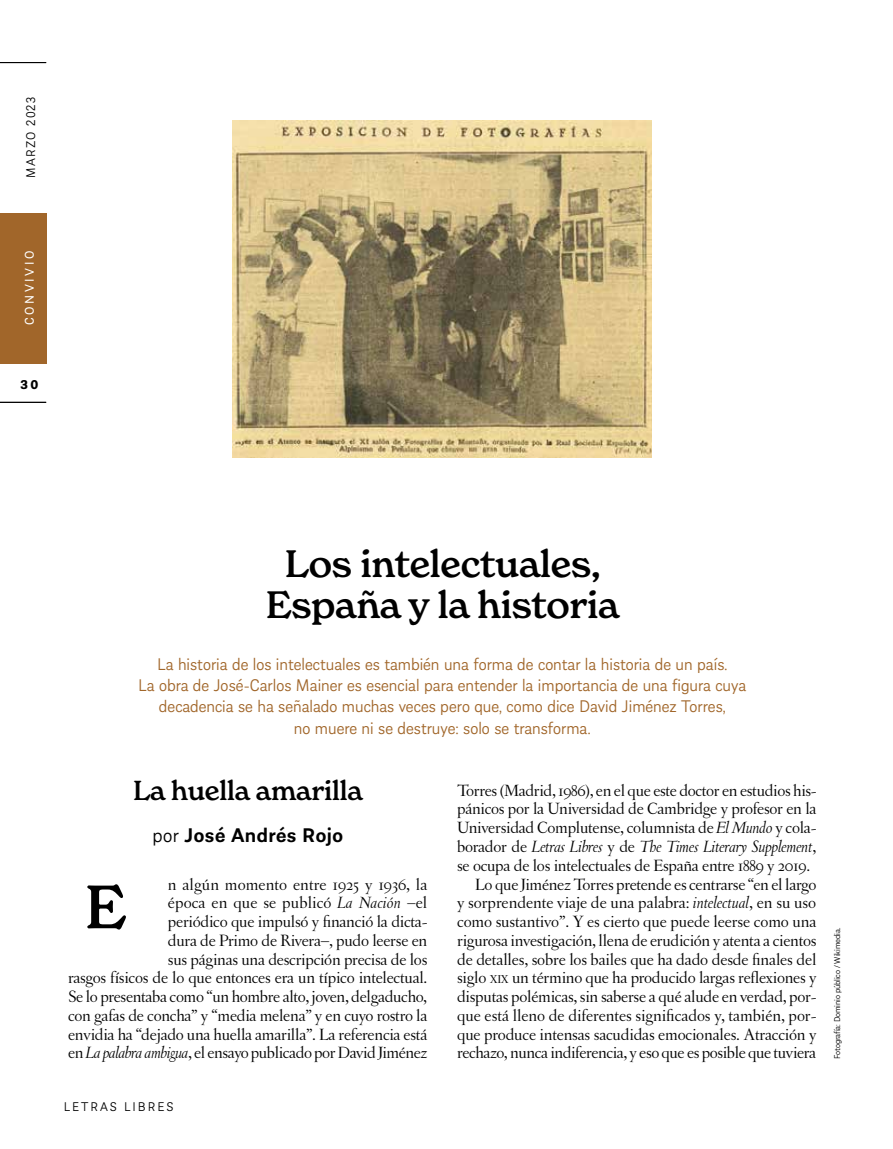
<style>
.page{position:relative;width:893px;height:1149px;background:#fff}
.page>*{position:absolute;margin:0;border:0;box-sizing:border-box;transform-origin:0 0}
.t1{font:500 60px "New Spirit";color:#000}
.t2{font:500 37.5px/41.2px "New Spirit";letter-spacing:-.01em;color:#000;text-align:center}
.t3{font:500 27px "New Spirit";letter-spacing:-.01em;color:#000}
.t4{font:600 21px "Almanach";letter-spacing:.02em;color:#000}
.t5{font:300 18px/21px "Almanach";color:#a1662a;text-align:center}
.t6{font:17.25px/18.8px "Letras Oldstyle";letter-spacing:-.015em;color:#000;text-align:right}
.t7{font:italic 17.25px "Letras Oldstyle";letter-spacing:-.015em;color:#000}
.t8{font:300 13.5px "Almanach";letter-spacing:.15em;color:#000}
.t9{font:300 13.5px "Almanach";letter-spacing:.09em;color:#000}
.t10{font:13.5px "Almanach";letter-spacing:.195em;color:#fff}
.t11{font:700 13.5px "Almanach";color:#000}
.t12{font:300 9px "Almanach";letter-spacing:-.015em;color:#000}
.s1{font-weight:300}
.s2{font-style:italic}
.s3{font-style:normal}
.s4{font-size:12.15px}
</style>
<div class="page">
<hr style="left:0;top:62px;width:46px;height:1px;background:#000">
<hr style="left:0;top:402px;width:46px;height:1px;background:#000">
<div style="left:0;top:213px;width:46px;height:150px;background:#a1662a"></div>
<img style="left:233px;top:120px;width:419px;height:338px">
<p class="t9" style="left:21px;top:178px;width:82px;rotate:-90deg">MARZO 2023</p>
<p class="t10" style="left:20px;top:325px;width:76px;rotate:-90deg">CONVIVIO</p>
<p class="t11" style="left:21px;top:373px;width:20px">30</p>
<h2 class="t2" style="left:266px;top:543px;width:355px">Los intelectuales,<br>España y la historia</h2>
<p class="t5" style="left:138px;top:653px;width:609px">La historia de los intelectuales es también una forma de contar la historia de un país.<br>La obra de José-Carlos Mainer es esencial para entender la importancia de una figura cuya decadencia se ha señalado muchas veces pero que, como dice David Jiménez Torres,<br>no muere ni se destruye: solo se transforma.</p>
<h3 class="t3" style="left:133px;top:773px;width:231px">La huella amarilla</h3>
<p class="t4" style="left:152px;top:818px;width:192px"><span class="s1">por</span> José Andrés Rojo</p>
<p class="t6" style="left:68px;top:874px;width:361px">n algún momento entre 1925 y 1936, la<br>época en que se publicó <span class="s2">La Nación</span> –el<br>periódico que impulsó y financió la dicta-<br>dura de Primo de Rivera–, pudo leerse en<br>sus páginas una descripción precisa de los<br>rasgos físicos de lo que entonces era un típico intelectual.<br>Se lo presentaba como “un hombre alto, joven, delgaducho, con gafas de concha” y “media melena” y en cuyo rostro la envidia ha “dejado una huella amarilla”. La referencia está en <span class="s2">La palabra ambigua</span>, el ensayo publicado por David Jiménez</p>
<h1 class="t1" style="left:85px;top:869px;width:43px">E</h1>
<p class="t8" style="left:64px;top:1096px;width:111px">LETRAS LIBRES</p>
<p class="t6" style="left:457px;top:780px;width:361px">Torres (Madrid, 1986), en el que este doctor en estudios his-</p>
<p class="t6" style="left:457px;top:799px;width:361px">pánicos por la Universidad de Cambridge y profesor en la</p>
<p class="t6" style="left:457px;top:818px;width:361px">Universidad Complutense, columnista de <span class="s2">El Mundo</span> y cola-</p>
<p class="t7" style="left:457px;top:836px;width:361px"><span class="s3">borador de</span> Letras Libres <span class="s3">y de</span> The Times Literary Supplement<span class="s3">,</span></p>
<p class="t6" style="left:457px;top:855px;width:355px">se ocupa de los intelectuales de España entre 1889 y 2019.</p>
<p class="t6" style="left:475px;top:874px;width:343px">Lo que Jiménez Torres pretende es centrarse “en el largo</p>
<p class="t6" style="left:457px;top:893px;width:361px">y sorprendente viaje de una palabra: <span class="s2">intelectual</span>, en su uso</p>
<p class="t6" style="left:457px;top:911px;width:361px">como sustantivo”. Y es cierto que puede leerse como una</p>
<p class="t6" style="left:457px;top:930px;width:361px">rigurosa investigación, llena de erudición y atenta a cientos</p>
<p class="t6" style="left:457px;top:949px;width:361px">de detalles, sobre los bailes que ha dado desde finales del</p>
<p class="t6" style="left:457px;top:968px;width:361px">siglo <span class="s4">xix</span> un término que ha producido largas reflexiones y</p>
<p class="t6" style="left:457px;top:986px;width:361px">disputas polémicas, sin saberse a qué alude en verdad, por-</p>
<p class="t6" style="left:457px;top:1005px;width:361px">que está lleno de diferentes significados y, también, por-</p>
<p class="t6" style="left:457px;top:1024px;width:361px">que produce intensas sacudidas emocionales. Atracción y</p>
<p class="t6" style="left:457px;top:1043px;width:360px">rechazo, nunca indiferencia, y eso que es posible que tuviera</p>
<p class="t12" style="left:831px;top:1058px;width:132px;rotate:-90deg">Fotografía: Dominio público / Wikimedia.</p>
</div>
